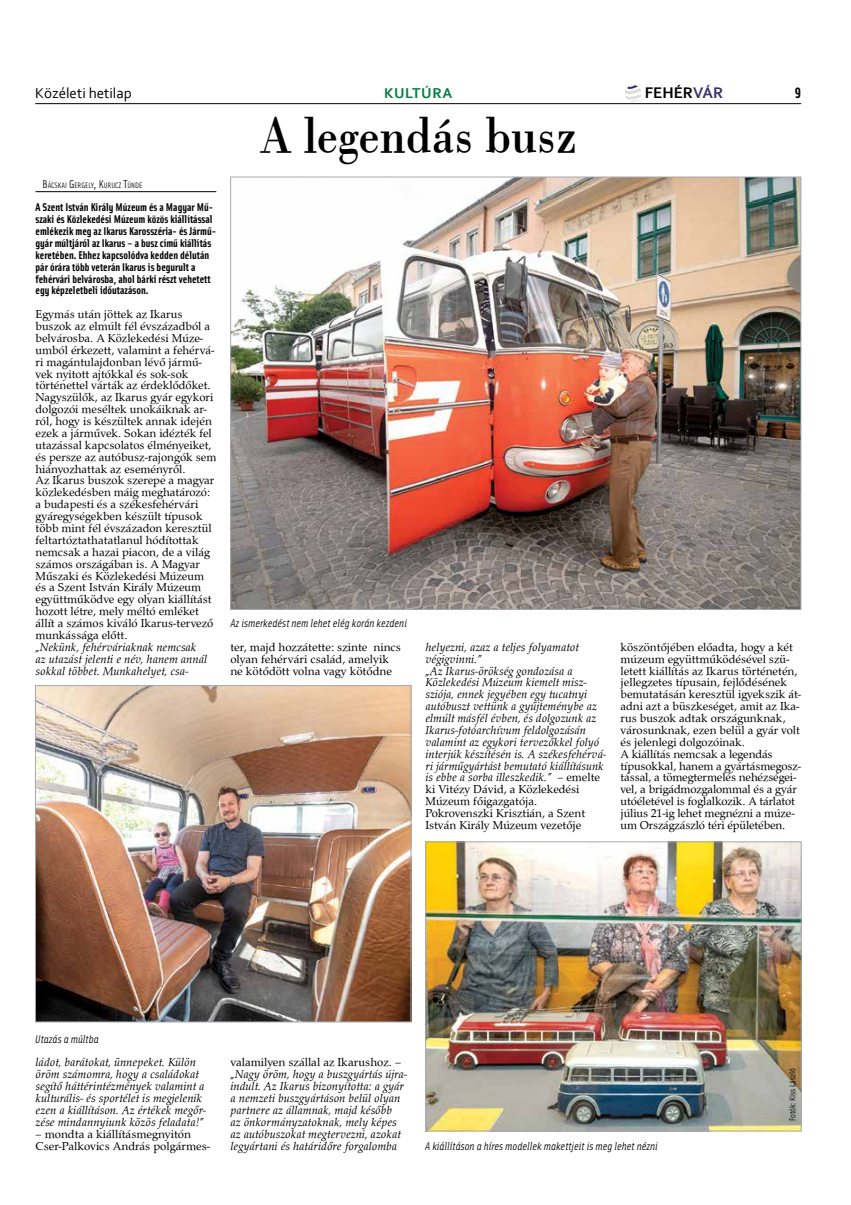
<style>
.page{position:relative;width:851px;height:1205px;background:#fff}
.page>*{position:absolute;margin:0;border:0;box-sizing:border-box;transform-origin:0 0}
.t1{font:52.5px "Bodoni PFL";color:#000;scale:.9 1}
.t2{font:700 16.12px "Corbel";color:#000}
.t3{font:15px "Corbel";color:#000}
.t4{font:700 15px "Corbel";letter-spacing:.04em;color:#007f3e}
.t5{font:700 15px "Solex";color:#000}
.t6{font:11.88px/11.9px "Palladius";color:#000}
.t7{font:italic 11.88px/11.9px "Palladius";color:#000}
.t8{font:700 11.25px/11.9px "Solex";color:#000}
.t9{font:italic 11.25px "Solex";color:#000}
.t10{font:8.75px "Solex";color:#000}
.t11{font:7.88px "Solex";color:#000}
.s1{color:#3c316c}
.s2{font-size:11.25px}
.s3{font-style:normal}
</style>
<div class="page">
<hr style="left:35px;top:103px;width:766px;height:1px;background:#000">
<svg style="left:625px;top:85px;width:16px;height:17px"></svg>
<hr style="left:35px;top:191px;width:181px;height:1px;background:#000">
<img style="left:232px;top:179px;width:567px;height:428px">
<img style="left:37px;top:687px;width:372px;height:333px">
<div style="left:35px;top:685px;width:376px;height:337px;border:1px solid #a7a9ac"></div>
<img style="left:427px;top:844px;width:372px;height:285px">
<div style="left:425px;top:842px;width:376px;height:289px;border:1px solid #a7a9ac"></div>
<h2 class="t2" style="left:644px;top:83px;width:78px">FEHÉR<span class="s1">VÁR</span></h2>
<p class="t3" style="left:35px;top:84px;width:98px">Közéleti hetilap</p>
<p class="t4" style="left:384px;top:84px;width:70px">KULTÚRA</p>
<p class="t5" style="left:794px;top:83px;width:8px">9</p>
<p class="t11" style="left:43px;top:180px;width:101px"><span class="s2">B</span>ÁCSKAI <span class="s2">G</span> ERGELY<span class="s2">, K</span>URUCZ <span class="s2">T</span>ÜNDE</p>
<p class="t8" style="left:36px;top:201px;width:182px">A Szent István Király Múzeum és a Magyar Mű&shy;szaki és Közlekedési Múzeum közös kiállítással emlékezik meg az Ikarus Karosszéria- és Jármű&shy;gyár múltjáról az Ikarus – a busz című kiállítás keretében. Ehhez kapcsolódva kedden délután pár órára több veterán Ikarus is begurult a fehérvári belvárosba, ahol bárki részt vehetett egy képzeletbeli időutazáson.</p>
<p class="t6" style="left:36px;top:308px;width:182px">Egymás után jöttek az Ikarus buszok az elmúlt fél évszázadból a belvárosba. A Közlekedési Múze&shy;umból érkezett, valamint a fehérvá&shy;ri magántulajdonban lévő jármű&shy;vek nyitott ajtókkal és sok-sok történettel várták az érdeklődőket.<br>Nagyszülők, az Ikarus gyár egykori dolgozói meséltek unokáiknak ar&shy;ról, hogy is készültek annak idején ezek a járművek. Sokan idézték fel utazással kapcsolatos élményeiket, és persze az autóbusz-rajongók sem hiányozhattak az eseményről.<br>Az Ikarus buszok szerepe a magyar közlekedésben máig meghatározó: a budapesti és a székesfehérvári gyáregységekben készült típusok több mint fél évszázadon keresztül feltartóztathatatlanul hódítottak nemcsak a hazai piacon, de a világ számos országában is. A Magyar Műszaki és Közlekedési Múzeum és a Szent István Király Múzeum együttműködve egy olyan kiállítást hozott létre, mely méltó emléket állít a számos kiváló Ikarus-tervező munkássága előtt.</p>
<p class="t7" style="left:36px;top:641px;width:173px">„Nekünk, fehérváriaknak nemcsak az utazást jelenti e név, hanem annál sokkal többet. Munkahelyet, csa-</p>
<h1 class="t1" style="left:260px;top:98px;width:353px">A legendás busz</h1>
<p class="t9" style="left:230px;top:616px;width:178px">Az ismerkedést nem lehet elég korán kezdeni</p>
<p class="t6" style="left:230px;top:641px;width:172px">ter, majd hozzátette: szinte nincs olyan fehérvári család, amelyik ne kötődött volna vagy kötődne</p>
<p class="t7" style="left:425px;top:641px;width:182px">helyezni, azaz a teljes folyamatot végigvinni.”<br>„Az Ikarus-örökség gondozása a Közlekedési Múzeum kiemelt mis - sziója, ennek jegyében egy tucatnyi autóbuszt vettünk a gyűjteménybe az elmúlt másfél évben, és dolgozunk az Ikarus-fotóarchívum feldolgozásán valamint az egykori tervezőkkel folyó interjúk készítésén is. A székesfehérvá&shy;ri járműgyártást bemutató kiállításunk is ebbe a sorba illeszkedik.” <span class="s3">– emelte ki Vitézy Dávid, a Közlekedési Múzeum főigazgatója.<br>Pokrovenszki Krisztián, a Szent István Király Múzeum vezetője</span></p>
<p class="t6" style="left:620px;top:641px;width:182px">köszöntőjében előadta, hogy a két múzeum együttműködésével szü&shy;letett kiállítás az Ikarus történetén, jellegzetes típusain, fejlődésének bemutatásán keresztül igyekszik át&shy;adni azt a büszkeséget, amit az Ika&shy;rus buszok adtak országunknak, városunknak, ezen belül a gyár volt és jelenlegi dolgozóinak.<br>A kiállítás nemcsak a legendás típusokkal, hanem a gyártásmegosz&shy;tással, a tömegtermelés nehézségei&shy;vel, a brigádmozgalommal és a gyár utóéletével is foglalkozik. A tárlatot július 21-ig lehet megnézni a múze&shy;um Országzászló téri épületében.</p>
<p class="t9" style="left:35px;top:1031px;width:65px">Utazás a múltba</p>
<p class="t7" style="left:36px;top:1056px;width:172px">ládot, barátokat, ünnepeket. Külön öröm számomra, hogy a családokat segítő háttérintézmények valamint a kulturális- és sportélet is megjelenik ezen a kiállításon. Az értékek megőr&shy;zése mindannyiunk közös feladata!”</p>
<p class="t6" style="left:36px;top:1128px;width:176px">– mondta a kiállításmegnyitón<br>Cser-Palkovics András polgármes-</p>
<p class="t6" style="left:230px;top:1056px;width:172px">valamilyen szállal az Ikarushoz. –</p>
<p class="t7" style="left:230px;top:1068px;width:178px">„Nagy öröm, hogy a buszgyártás újra&shy;indult. Az Ikarus bizonyította: a gyár a nemzeti buszgyártáson belül olyan partnere az államnak, majd később<br>az önkormányzatoknak, mely képes az autóbuszokat megtervezni, azokat legyártani és határidőre forgalomba</p>
<p class="t9" style="left:425px;top:1138px;width:234px">A kiállításon a híres modellek makettjeit is meg lehet nézni</p>
<p class="t10" style="left:786px;top:1121px;width:54px;rotate:-90deg">Fotók: Kiss László</p>
</div>
